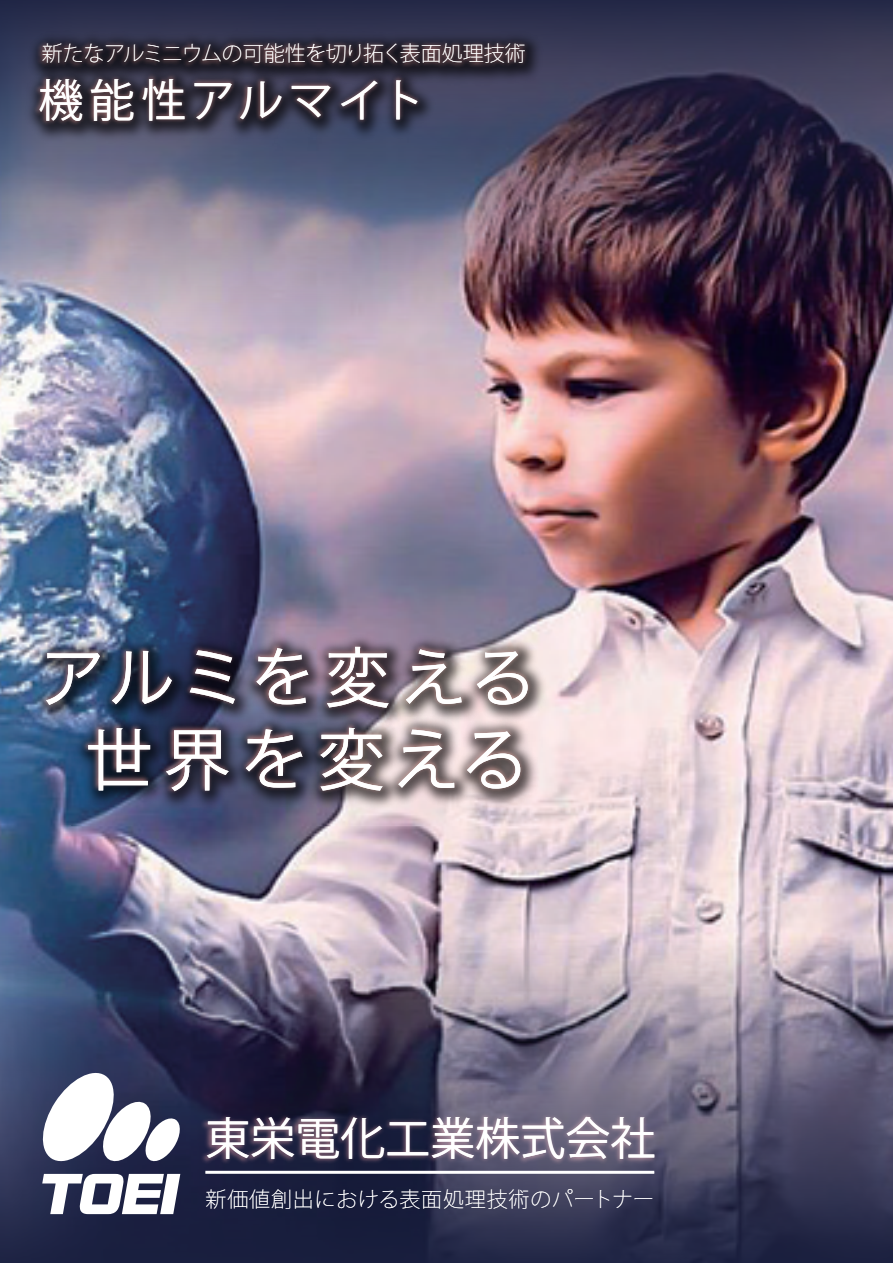
<style>
.page{position:relative;width:893px;height:1263px;background:#fff}
.page>*{position:absolute;margin:0;border:0;box-sizing:border-box;transform-origin:0 0}
.t1{font:67.5px/81.9px "Hira Kaku Pro N W3";letter-spacing:.05em;color:#fff;text-align:center}
.t2{font:45px "Koz Go Pro";color:#fff}
.t3{font:45px "Koz Go Pro";letter-spacing:.1em;color:#fff}
.t4{font:200 21px "Koz Go Pro";letter-spacing:-.02em;color:#fff}
.t5{font:200 21px "Koz Go Pro";letter-spacing:.04em;color:#fff}
.s1{font-family:"Koz Go Pro"}
</style>
<div class="page">
<img style="left:0;top:328px;width:893px;height:607px">
<svg style="left:0;top:935px;width:893px;height:328px;background:#585670"></svg>
<img style="left:0;top:0;width:893px;height:328px">
<img style="left:31px;top:631px;width:519px;height:213px">
<img style="left:34px;top:636px;width:506px;height:200px">
<img style="left:72px;top:711px;width:471px;height:114px">
<img style="left:78px;top:717px;width:456px;height:98px">
<img style="left:25px;top:28px;width:522px;height:59px">
<img style="left:34px;top:36px;width:500px;height:39px">
<img style="left:22px;top:63px;width:419px;height:87px">
<img style="left:31px;top:71px;width:399px;height:69px">
<img style="left:198px;top:1109px;width:465px;height:69px">
<hr style="left:205px;top:1171px;width:449px;height:3px;background:#fff">
<svg style="left:39px;top:1067px;width:143px;height:100px"></svg>
<svg style="left:42px;top:1174px;width:138px;height:40px"></svg>
<p class="t4" style="left:42px;top:40px;width:485px">新たなアルミニウムの可能性を切り拓く表面処理技術</p>
<p class="t3" style="left:39px;top:72px;width:388px">機能性アルマイト</p>
<p class="t1" style="left:38px;top:632px;width:500px">アルミを変える<span class="s1">世界を変える</span></p>
<p class="t2" style="left:205px;top:1109px;width:451px">東栄電化工業株式会社</p>
<p class="t5" style="left:205px;top:1185px;width:450px">新価値創出における表面処理技術のパートナー</p>
</div>
